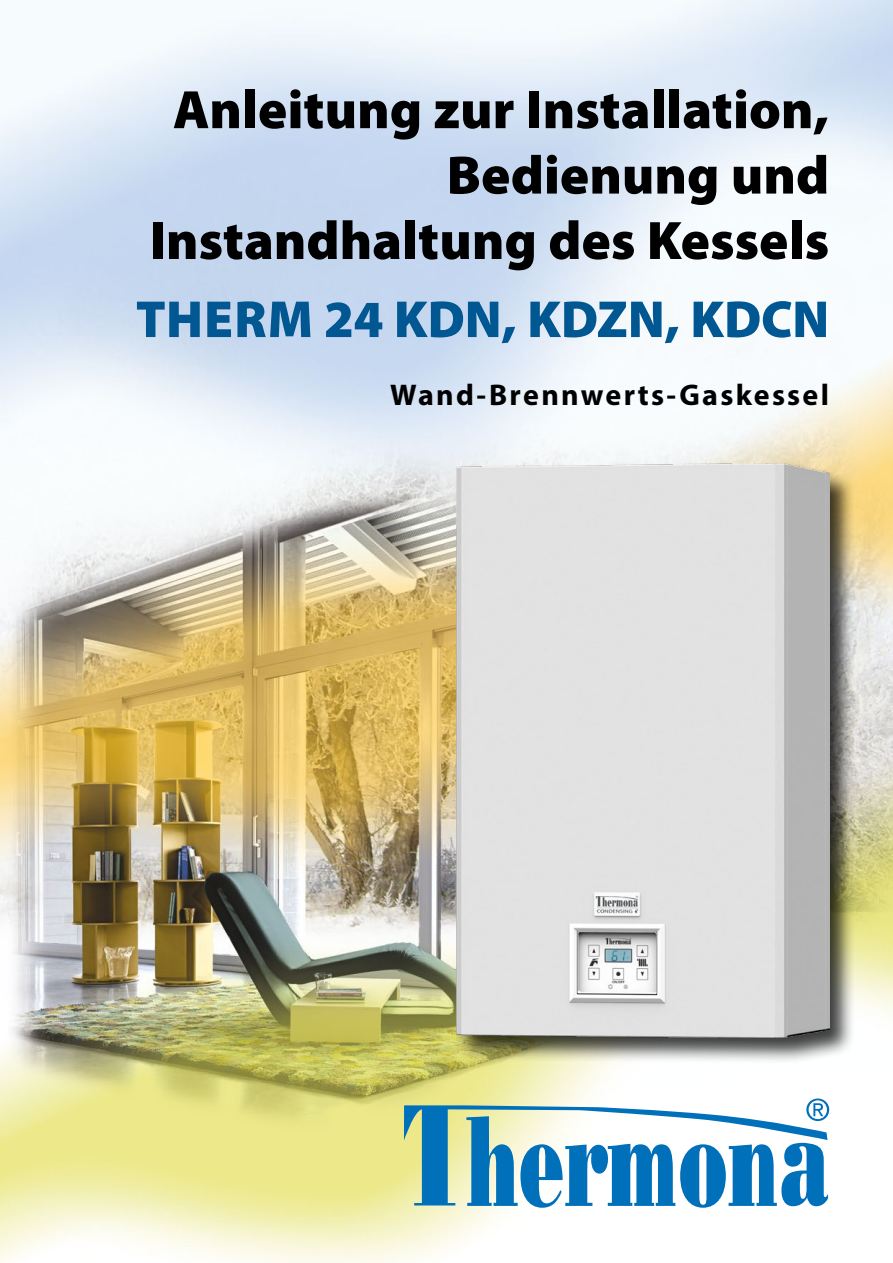
<style>
.page{position:relative;width:893px;height:1263px;background:#fff}
.page>*{position:absolute;margin:0;border:0;box-sizing:border-box;transform-origin:0 0}
.t1{font:900 54.45px/65.4px "Myriad Pro";color:#000;text-align:right}
.t2{font:900 52.5px "Myriad Pro";letter-spacing:-.005em;color:#005791}
.t3{font:700 30px "Myriad Pro";letter-spacing:.075em;color:#000}
</style>
<div class="page">
<img style="left:0;top:0;width:893px;height:1263px">
<svg style="left:404px;top:1098px;width:425px;height:110px"></svg>
<div style="left:455px;top:462px;width:401px;height:603px;background:#000;opacity:.75"></div>
<img style="left:456px;top:463px;width:373px;height:574px">
<p class="t1" style="left:149px;top:75px;width:681px">Anleitung zur Installation,<br>Bedienung und<br>Instandhaltung des Kessels</p>
<p class="t2" style="left:136px;top:284px;width:695px">THERM 24 KDN, KDZN, KDCN</p>
<p class="t3" style="left:390px;top:376px;width:441px">Wand-Brennwerts-Gaskessel</p>
</div>
